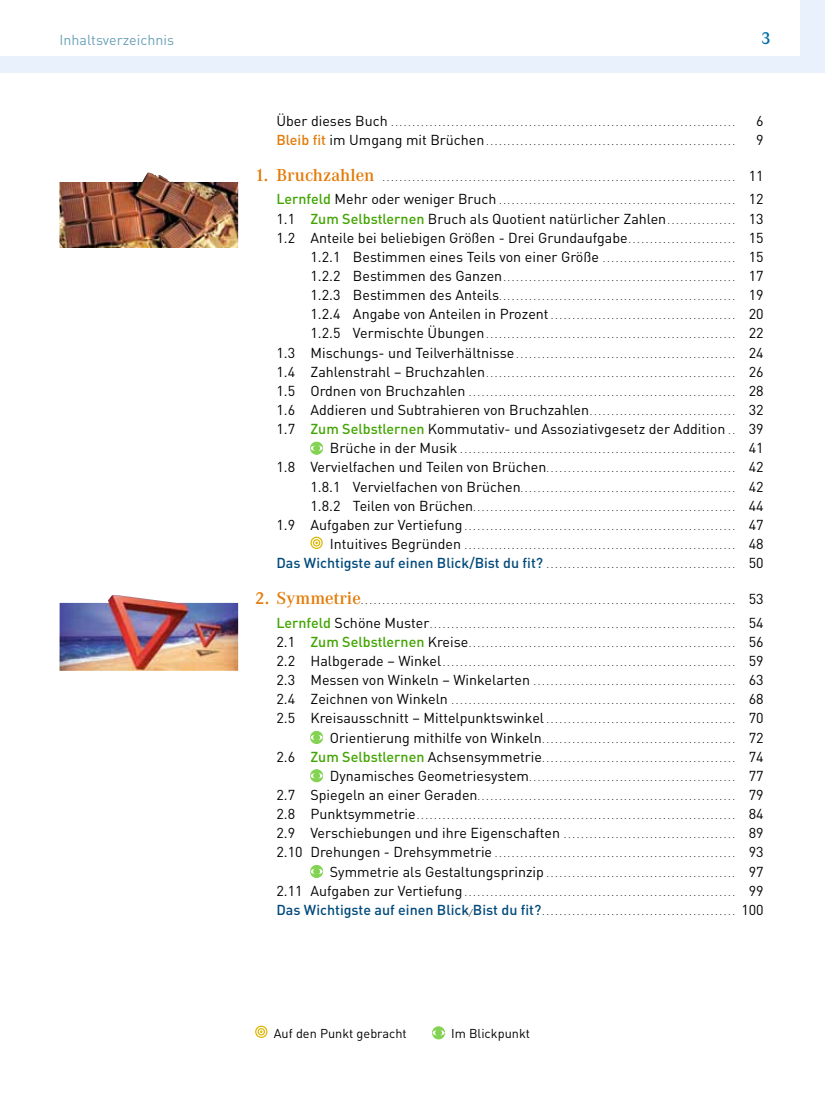
<style>
.page{position:relative;width:825px;height:1106px;background:#fff}
.page>*{position:absolute;margin:0;border:0;box-sizing:border-box;transform-origin:0 0}
.t1{font:18px "Corporate ATOT Dem";color:#006da7}
.t2{font:14.25px/19.2px "DINOT";color:#000;text-align:right}
.t3{font:14.25px "DINOT";color:#6ca1b8}
.t4{font:12.75px "DINOT";color:#000}
.t5{font:9px/19.2px "Corporate ATOT";color:#000;text-align:right}
.s1{font-family:"DINOT";font-size:14.25px}
.s2{font-family:"DINOT";font-weight:500;font-size:14.25px;color:#e27b08}
.s3{font-family:"Corporate ATOT Dem";font-size:18px;color:#e27b08}
.s4{font-family:"DINOT";font-weight:500;font-size:14.25px;color:#42a400}
.s5{font-weight:500;color:#42a400}
.s6{font-family:"Corporate ATOT";font-size:9px}
.s7{font-family:"DINOT";font-weight:500;font-size:14.25px;color:#004a7b}
</style>
<div class="page">
<div style="left:0;top:0;width:825px;height:72px;background:#e8f1fc"></div>
<div style="left:0;top:0;width:799px;height:55px;background:#fff"></div>
<svg style="left:311px;top:442px;width:12px;height:12px"></svg>
<div style="left:310px;top:442px;width:13px;height:12px;border:1px solid #83d352;border-radius:50%"></div>
<svg style="left:311px;top:445px;width:12px;height:6px"></svg>
<svg style="left:314px;top:445px;width:6px;height:6px"></svg>
<svg style="left:310px;top:536px;width:13px;height:13px"></svg>
<div style="left:311px;top:731px;width:12px;height:12px;background:#83d352;border-radius:50%"></div>
<div style="left:310px;top:731px;width:13px;height:12px;border:1px solid #83d352;border-radius:50%"></div>
<svg style="left:311px;top:734px;width:12px;height:6px"></svg>
<svg style="left:314px;top:734px;width:6px;height:6px"></svg>
<svg style="left:311px;top:769px;width:12px;height:12px"></svg>
<div style="left:310px;top:769px;width:13px;height:13px;border:1px solid #83d352;border-radius:50%"></div>
<svg style="left:311px;top:773px;width:12px;height:5px"></svg>
<svg style="left:314px;top:772px;width:6px;height:6px"></svg>
<div style="left:311px;top:865px;width:12px;height:12px;background:#83d352;border-radius:50%"></div>
<div style="left:310px;top:865px;width:13px;height:12px;border:1px solid #83d352;border-radius:50%"></div>
<svg style="left:311px;top:868px;width:12px;height:6px"></svg>
<svg style="left:314px;top:868px;width:6px;height:6px"></svg>
<img style="left:59px;top:172px;width:179px;height:76px">
<img style="left:60px;top:595px;width:178px;height:76px">
<svg style="left:255px;top:1025px;width:12px;height:12px"></svg>
<svg style="left:432px;top:1026px;width:13px;height:12px"></svg>
<div style="left:432px;top:1026px;width:13px;height:13px;border:1px solid #83d352;border-radius:50%"></div>
<svg style="left:432px;top:1030px;width:13px;height:5px"></svg>
<div style="left:435px;top:1029px;width:7px;height:6px;border:1px solid #83d352;border-radius:50%"></div>
<h2 class="t3" style="left:60px;top:30px;width:116px">Inhaltsverzeichnis</h2>
<h1 class="t1" style="left:761px;top:28px;width:11px">3</h1>
<p class="t5" style="left:276px;top:113px;width:460px"><span class="s1">Über dieses Buch</span> . . . . . . . . . . . . . . . . . . . . . . . . . . . . . . . . . . . . . . . . . . . . . . . . . . . . . . . . . . . . . . . . . . . . . . . . . . . . . . . . .</p>
<h2 class="t2" style="left:756px;top:110px;width:9px">6</h2>
<p class="t5" style="left:276px;top:132px;width:460px"><span class="s2">Bleib fit</span> <span class="s1">im Umgang mit Brüchen</span> . . . . . . . . . . . . . . . . . . . . . . . . . . . . . . . . . . . . . . . . . . . . . . . . . . . . . . . . . .</p>
<h2 class="t2" style="left:756px;top:129px;width:9px">9</h2>
<p class="t5" style="left:255px;top:168px;width:510px"><span class="s3">1. Bruchzahlen</span> . . . . . . . . . . . . . . . . . . . . . . . . . . . . . . . . . . . . . . . . . . . . . . . . . . . . . . . . . . . . . . . . . . . . . . . . . . . . . . . . . . . <span class="s1">11</span></p>
<p class="t5" style="left:276px;top:192px;width:489px"><span class="s4">Lernfeld</span> <span class="s1">Mehr oder weniger Bruch</span> . ....................................................... <span class="s1">12</span></p>
<p class="t2" style="left:276px;top:208px;width:489px">1.1 <span class="s5">Zum Selbstlernen</span> Bruch als Quotient natürlicher Zahlen <span class="s6">. . . . . . . . . . . . . . . .</span> 13<br>1.2 Anteile bei beliebigen Größen - Drei Grundaufgabe <span class="s6">. . . . . . . . . . . . . . . . . . . . . . . . .</span> 15<br>1.2.1 Bestimmen eines Teils von einer Größe <span class="s6">. . . . . . . . . . . . . . . . . . . . . . . . . . . . . . . .</span> 15</p>
<p class="t5" style="left:310px;top:268px;width:455px"><span class="s1">1.2.2 Bestimmen des Ganzen</span> . . . . . . . . . . . . . . . . . . . . . . . . . . . . . . . . . . . . . . . . . . . . . . . . . . . . . . <span class="s1">17</span></p>
<p class="t5" style="left:310px;top:288px;width:455px"><span class="s1">1.2.3 Bestimmen des Anteils</span> . . . . . . . . . . . . . . . . . . . . . . . . . . . . . . . . . . . . . . . . . . . . . . . . . . . . . . . <span class="s1">19</span></p>
<p class="t5" style="left:310px;top:307px;width:455px"><span class="s1">1.2.4 Angabe von Anteilen in Prozent</span> . ........................................... <span class="s1">20</span></p>
<p class="t5" style="left:310px;top:326px;width:455px"><span class="s1">1.2.5 Vermischte Übungen</span> . . . . . . . . . . . . . . . . . . . . . . . . . . . . . . . . . . . . . . . . . . . . . . . . . . . . . . . . . . <span class="s1">22</span></p>
<p class="t5" style="left:276px;top:345px;width:242px"><span class="s1">1.3 Mischungs- und Teilverhältnisse</span> ...................................................</p>
<h2 class="t2" style="left:749px;top:342px;width:16px">24</h2>
<p class="t5" style="left:276px;top:364px;width:489px;text-align:left"><span class="s1">1.4 Zahlenstrahl – Bruchzahlen</span> . . . . . . . . . . . . . . . . . . . . . . . . . . . . . . . . . . . . . . . . . . . . . . . . . . . . . . . . . . <span class="s1">26<br>1.5 Ordnen von Bruchzahlen</span> . . . . . . . . . . . . . . . . . . . . . . . . . . . . . . . . . . . . . . . . . . . . . . . . . . . . . . . . . . . . . . . <span class="s1">28</span></p>
<h2 class="t2" style="left:276px;top:399px;width:489px;text-align:left">1.6 Addieren und Subtrahieren von Bruchzahlen <span class="s6">. . . . . . . . . . . . . . . . . . . . . . . . . . . . . . . . . .</span> 32<br>1.7 <span class="s5">Zum Selbstlernen</span> Kommutativ- und Assoziativgesetz der Addition <span class="s6">. . .</span> 39</h2>
<p class="t5" style="left:276px;top:441px;width:489px"><span class="s1">Brüche in der Musik</span> . ................................................................ <span class="s1">41<br>1.8 Vervielfachen und Teilen von Brüchen</span> . . . . . . . . . . . . . . . . . . . . . . . . . . . . . . . . . . . . . . . . . . . . <span class="s1">42<br>1.8.1 Vervielfachen von Brüchen</span> . . . . . . . . . . . . . . . . . . . . . . . . . . . . . . . . . . . . . . . . . . . . . . . . . . <span class="s1">42<br>1.8.2 Teilen von Brüchen</span> . . . . . . . . . . . . . . . . . . . . . . . . . . . . . . . . . . . . . . . . . . . . . . . . . . . . . . . . . . . . . <span class="s1">44<br>1.9 Aufgaben zur Vertiefung</span> . . . . . . . . . . . . . . . . . . . . . . . . . . . . . . . . . . . . . . . . . . . . . . . . . . . . . . . . . . . . . . . <span class="s1">47<br>Intuitives Begründen</span> . . . . . . . . . . . . . . . . . . . . . . . . . . . . . . . . . . . . . . . . . . . . . . . . . . . . . . . . . . . . . . . . <span class="s1">48<br></span><span class="s7">Das Wichtigste auf einen Blick/Bist du fit?</span> . . . . . . . . . . . . . . . . . . . . . . . . . . . . . . . . . . . . . . . . . . . . . <span class="s1">50</span></p>
<p class="t5" style="left:255px;top:592px;width:510px"><span class="s3">2. Symmetrie</span> . . . . . . . . . . . . . . . . . . . . . . . . . . . . . . . . . . . . . . . . . . . . . . . . . . . . . . . . . . . . . . . . . . . . . . . . . . . . . . . . . . . . . . . <span class="s1">53</span></p>
<p class="t5" style="left:276px;top:615px;width:489px"><span class="s4">Lernfeld</span> <span class="s1">Schöne Muster</span> . . . . . . . . . . . . . . . . . . . . . . . . . . . . . . . . . . . . . . . . . . . . . . . . . . . . . . . . . . . . . . . . . . . . . . . <span class="s1">54<br>2.1</span> <span class="s4">Zum Selbstlernen</span> <span class="s1">Kreise</span> . . . . . . . . . . . . . . . . . . . . . . . . . . . . . . . . . . . . . . . . . . . . . . . . . . . . . . . . . . . . . . <span class="s1">56<br>2.2 Halbgerade – Winkel</span> . . . . . . . . . . . . . . . . . . . . . . . . . . . . . . . . . . . . . . . . . . . . . . . . . . . . . . . . . . . . . . . . . . . . <span class="s1">59<br>2.3 Messen von Winkeln – Winkelarten</span> . . . . . . . . . . . . . . . . . . . . . . . . . . . . . . . . . . . . . . . . . . . . . . . . <span class="s1">63<br>2.4 Zeichnen von Winkeln</span> . . . . . . . . . . . . . . . . . . . . . . . . . . . . . . . . . . . . . . . . . . . . . . . . . . . . . . . . . . . . . . . . . . . <span class="s1">68<br>2.5 Kreisausschnitt – Mittelpunktswinkel</span> . ............................................ <span class="s1">70<br>Orientierung mithilfe von Winkeln</span> . . . . . . . . . . . . . . . . . . . . . . . . . . . . . . . . . . . . . . . . . . . . . <span class="s1">72<br>2.6</span> <span class="s4">Zum Selbstlernen</span> <span class="s1">Achsensymmetrie</span> . . . . . . . . . . . . . . . . . . . . . . . . . . . . . . . . . . . . . . . . . . . . . <span class="s1">74<br>Dynamisches Geometriesystem</span> . . . . . . . . . . . . . . . . . . . . . . . . . . . . . . . . . . . . . . . . . . . . . . . . <span class="s1">77<br>2.7 Spiegeln an einer Geraden</span> . . . . . . . . . . . . . . . . . . . . . . . . . . . . . . . . . . . . . . . . . . . . . . . . . . . . . . . . . . . . <span class="s1">79<br>2.8 Punktsymmetrie</span> . . . . . . . . . . . . . . . . . . . . . . . . . . . . . . . . . . . . . . . . . . . . . . . . . . . . . . . . . . . . . . . . . . . . . . . . . . <span class="s1">84<br>2.9 Verschiebungen und ihre Eigenschaften</span> . . . . . . . . . . . . . . . . . . . . . . . . . . . . . . . . . . . . . . . . . <span class="s1">89<br>2.10 Drehungen - Drehsymmetrie</span> . ........................................................ <span class="s1">93<br>Symmetrie als Gestaltungsprinzip</span> . ............................................ <span class="s1">97<br>2.11 Aufgaben zur Vertiefung</span> . . . . . . . . . . . . . . . . . . . . . . . . . . . . . . . . . . . . . . . . . . . . . . . . . . . . . . . . . . . . . . . <span class="s1">99<br></span><span class="s7">Das Wichtigste auf einen Blick</span>/<span class="s7">Bist du fit?</span> . . . . . . . . . . . . . . . . . . . . . . . . . . . . . . . . . . . . . . . . . . . . . <span class="s1">100</span></p>
<h3 class="t4" style="left:274px;top:1024px;width:135px">Auf den Punkt gebracht</h3>
<h3 class="t4" style="left:451px;top:1024px;width:80px">Im Blickpunkt</h3>
</div>
